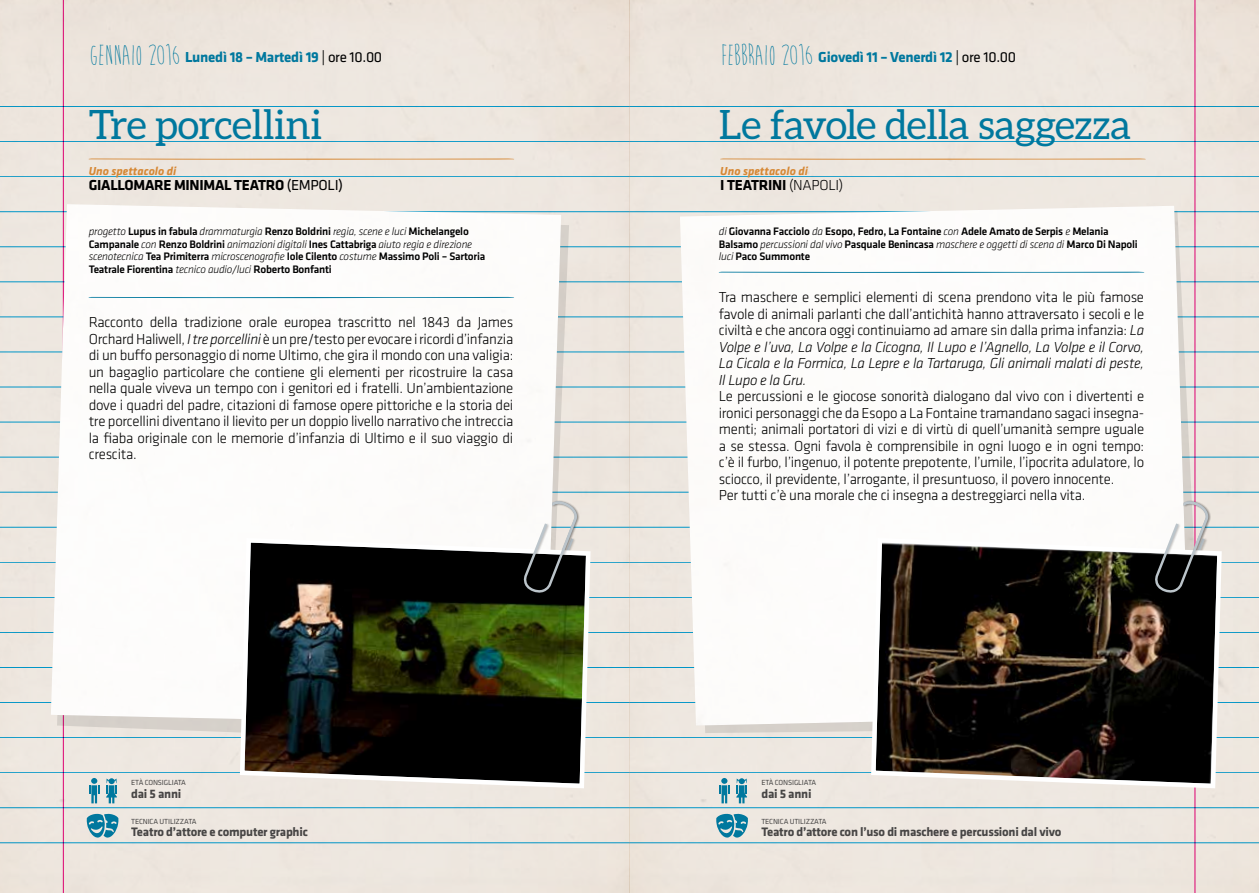
<style>
.page{position:relative;width:1259px;height:893px;background:#ede6de}
.page>*{position:absolute;margin:0;border:0;box-sizing:border-box;transform-origin:0 0}
.t1{font:40.5px "Aleo";letter-spacing:-.015em;color:#00789e}
.t2{font:300 15px/16.5px "Klavika";letter-spacing:-.02em;color:#000;text-align:justify}
.t3{font:700 15px "Klavika";letter-spacing:-.02em;color:#00789e}
.t4{font:700 15px "Klavika";letter-spacing:-.02em;color:#000}
.t5{font:700 12.75px "Klavika";letter-spacing:-.02em;color:#4d4d4f}
.t6{font:italic 700 12px "Klavika";color:#d68835}
.t7{font:500 11.25px/12.6px "Klavika";letter-spacing:-.02em;color:#000}
.t8{font:7.65px "Klavika";letter-spacing:-.02em;color:#4d4d4f}
.s1{font-family:"Brain Flower";font-weight:400;font-size:30px}
.s2{font-weight:400;color:#000}
.s3{font-weight:400}
.s4{font-weight:300;font-style:italic}
.s5{font-style:italic}
.s6{font-weight:300}
</style>
<div class="page">
<hr style="left:629px;top:141px;width:630px;height:1px;background:#00a5e3">
<hr style="left:629px;top:106px;width:630px;height:1px;background:#00a5e3">
<hr style="left:629px;top:211px;width:630px;height:1px;background:#00a5e3">
<hr style="left:629px;top:176px;width:630px;height:1px;background:#00a5e3">
<hr style="left:629px;top:282px;width:630px;height:1px;background:#00a5e3">
<hr style="left:629px;top:246px;width:630px;height:1px;background:#00a5e3">
<hr style="left:629px;top:352px;width:630px;height:1px;background:#00a5e3">
<hr style="left:629px;top:317px;width:630px;height:1px;background:#00a5e3">
<hr style="left:629px;top:422px;width:630px;height:1px;background:#00a5e3">
<hr style="left:629px;top:387px;width:630px;height:1px;background:#00a5e3">
<hr style="left:629px;top:492px;width:630px;height:1px;background:#00a5e3">
<hr style="left:629px;top:457px;width:630px;height:1px;background:#00a5e3">
<hr style="left:629px;top:562px;width:630px;height:1px;background:#00a5e3">
<hr style="left:629px;top:527px;width:630px;height:1px;background:#00a5e3">
<hr style="left:629px;top:597px;width:630px;height:1px;background:#00a5e3">
<hr style="left:629px;top:632px;width:630px;height:1px;background:#00a5e3">
<hr style="left:629px;top:667px;width:630px;height:1px;background:#00a5e3">
<hr style="left:629px;top:737px;width:630px;height:1px;background:#00a5e3">
<hr style="left:629px;top:702px;width:630px;height:1px;background:#00a5e3">
<hr style="left:629px;top:807px;width:630px;height:1px;background:#00a5e3">
<hr style="left:629px;top:842px;width:630px;height:1px;background:#00a5e3">
<hr style="left:629px;top:772px;width:630px;height:1px;background:#00a5e3">
<hr style="left:0;top:141px;width:629px;height:1px;background:#00a5e3">
<hr style="left:0;top:106px;width:629px;height:1px;background:#00a5e3">
<hr style="left:0;top:211px;width:629px;height:1px;background:#00a5e3">
<hr style="left:0;top:176px;width:629px;height:1px;background:#00a5e3">
<hr style="left:0;top:282px;width:629px;height:1px;background:#00a5e3">
<hr style="left:0;top:246px;width:629px;height:1px;background:#00a5e3">
<hr style="left:0;top:352px;width:629px;height:1px;background:#00a5e3">
<hr style="left:0;top:317px;width:629px;height:1px;background:#00a5e3">
<hr style="left:0;top:422px;width:629px;height:1px;background:#00a5e3">
<hr style="left:0;top:387px;width:629px;height:1px;background:#00a5e3">
<hr style="left:0;top:492px;width:629px;height:1px;background:#00a5e3">
<hr style="left:0;top:457px;width:629px;height:1px;background:#00a5e3">
<hr style="left:0;top:562px;width:629px;height:1px;background:#00a5e3">
<hr style="left:0;top:527px;width:629px;height:1px;background:#00a5e3">
<hr style="left:0;top:597px;width:629px;height:1px;background:#00a5e3">
<hr style="left:0;top:632px;width:629px;height:1px;background:#00a5e3">
<hr style="left:0;top:667px;width:629px;height:1px;background:#00a5e3">
<hr style="left:0;top:737px;width:629px;height:1px;background:#00a5e3">
<hr style="left:0;top:702px;width:629px;height:1px;background:#00a5e3">
<hr style="left:0;top:807px;width:629px;height:1px;background:#00a5e3">
<hr style="left:0;top:842px;width:629px;height:1px;background:#00a5e3">
<hr style="left:0;top:772px;width:629px;height:1px;background:#00a5e3">
<hr style="left:1194px;top:0;width:1px;height:893px;background:#ed0181">
<hr style="left:63px;top:0;width:1px;height:893px;background:#ed0181">
<img style="left:680px;top:206px;width:510px;height:520px">
<img style="left:51px;top:204px;width:510px;height:522px">
<svg style="left:89px;top:778px;width:11px;height:25px"></svg>
<svg style="left:106px;top:778px;width:11px;height:25px"></svg>
<svg style="left:87px;top:813px;width:31px;height:25px"></svg>
<svg style="left:719px;top:778px;width:11px;height:25px"></svg>
<svg style="left:736px;top:778px;width:11px;height:25px"></svg>
<svg style="left:716px;top:813px;width:32px;height:25px"></svg>
<svg style="left:719px;top:272px;width:150px;height:1px"></svg>
<svg style="left:720px;top:159px;width:425px;height:1px"></svg>
<svg style="left:89px;top:297px;width:149px;height:1px"></svg>
<svg style="left:238px;top:227px;width:355px;height:666px"></svg>
<div style="left:523px;top:500px;width:57px;height:95px;background:#000;opacity:.25"></div>
<svg style="left:512px;top:501px;width:66px;height:116px"></svg>
<svg style="left:89px;top:159px;width:425px;height:1px"></svg>
<svg style="left:869px;top:227px;width:355px;height:666px"></svg>
<div style="left:1154px;top:500px;width:57px;height:95px;background:#000;opacity:.25"></div>
<svg style="left:1143px;top:501px;width:66px;height:116px"></svg>
<p class="t3" style="left:89px;top:49px;width:295px"><span class="s1">GENNAIO 2016</span> Lunedì 18 – Martedì 19 <span class="s2">| ore 10.00</span></p>
<p class="t3" style="left:720px;top:49px;width:297px"><span class="s1">FEBBRAIO 2016</span> Giovedì 11 – Venerdì 12 <span class="s2">| ore 10.00</span></p>
<h1 class="t1" style="left:89px;top:102px;width:235px">Tre porcellini</h1>
<h1 class="t1" style="left:719px;top:102px;width:414px">Le favole della saggezza</h1>
<p class="t6" style="left:89px;top:164px;width:89px">Uno spettacolo di</p>
<p class="t4" style="left:89px;top:177px;width:256px">GIALLOMARE MINIMAL TEATRO <span class="s3">(EMPOLI)</span></p>
<p class="t7" style="left:89px;top:225px;width:398px"><span class="s4">progetto</span> Lupus in fabula <span class="s4">drammaturgia</span> Renzo Boldrini <span class="s4">regia, scene e luci</span> Michelangelo Campanale <span class="s4">con</span> Renzo Boldrini <span class="s4">animazioni digitali</span> Ines Cattabriga <span class="s4">aiuto regia e direzione scenotecnica</span> Tea Primiterra <span class="s4">microscenografie</span> Iole Cilento <span class="s4">costume</span> Massimo Poli – Sartoria Teatrale Fiorentina <span class="s4">tecnico audio/luci</span> Roberto Bonfanti</p>
<p class="t2" style="left:89px;top:314px;width:426px">Racconto della tradizione orale europea trascritto nel 1843 da James Orchard Haliwell, <span class="s5">I tre porcellini</span> è un pre/testo per evocare i ricordi d’infanzia di un buffo personaggio di nome Ultimo, che gira il mondo con una valigia: un bagaglio particolare che contiene gli elementi per ricostruire la casa nella quale viveva un tempo con i genitori ed i fratelli. Un’ambientazione dove i quadri del padre, citazioni di famose opere pittoriche e la storia dei tre porcellini diventano il lievito per un doppio livello narrativo che intreccia la fiaba originale con le memorie d’infanzia di Ultimo e il suo viaggio di crescita.</p>
<p class="t8" style="left:131px;top:778px;width:56px">ETÀ CONSIGLIATA</p>
<p class="t5" style="left:131px;top:787px;width:52px">dai 5 anni</p>
<p class="t8" style="left:131px;top:817px;width:67px">TECNICA UTILIZZATA</p>
<p class="t5" style="left:131px;top:825px;width:178px">Teatro d’attore e computer graphic</p>
<p class="t6" style="left:720px;top:164px;width:89px">Uno spettacolo di</p>
<p class="t4" style="left:720px;top:177px;width:125px">I TEATRINI <span class="s6">(NAPOLI)</span></p>
<p class="t7" style="left:719px;top:225px;width:420px"><span class="s4">di</span> Giovanna Facciolo <span class="s4">da</span> Esopo, Fedro, La Fontaine <span class="s4">con</span> Adele Amato de Serpis <span class="s4">e</span> Melania<br>Balsamo <span class="s4">percussioni dal vivo</span> Pasquale Benincasa <span class="s4">maschere e oggetti di scena di</span> Marco Di Napoli <span class="s4">luci</span> Paco Summonte</p>
<p class="t2" style="left:719px;top:289px;width:427px">Tra maschere e semplici elementi di scena prendono vita le più famose favole di animali parlanti che dall’antichità hanno attraversato i secoli e le civiltà e che ancora oggi continuiamo ad amare sin dalla prima infanzia: <span class="s5">La Volpe e l’uva, La Volpe e la Cicogna, Il Lupo e l’Agnello, La Volpe e il Corvo, La Cicala e la Formica, La Lepre e la Tartaruga, Gli animali malati di peste, Il Lupo e la Gru.</span></p>
<p class="t2" style="left:719px;top:388px;width:427px;text-align:left">Le percussioni e le giocose sonorità dialogano dal vivo con i divertenti e ironici personaggi che da Esopo a La Fontaine tramandano sagaci insegna&shy;menti; animali portatori di vizi e di virtù di quell’umanità sempre uguale a se stessa. Ogni favola è comprensibile in ogni luogo e in ogni tempo: c’è il furbo, l’ingenuo, il potente prepotente, l’umile, l’ipocrita adulatore, lo sciocco, il previdente, l’arrogante, il presuntuoso, il povero innocente.<br>Per tutti c’è una morale che ci insegna a destreggiarci nella vita.</p>
<p class="t8" style="left:761px;top:778px;width:56px">ETÀ CONSIGLIATA</p>
<p class="t5" style="left:761px;top:787px;width:52px">dai 5 anni</p>
<p class="t8" style="left:761px;top:817px;width:67px">TECNICA UTILIZZATA</p>
<p class="t5" style="left:761px;top:825px;width:301px">Teatro d’attore con l’uso di maschere e percussioni dal vivo</p>
</div>
